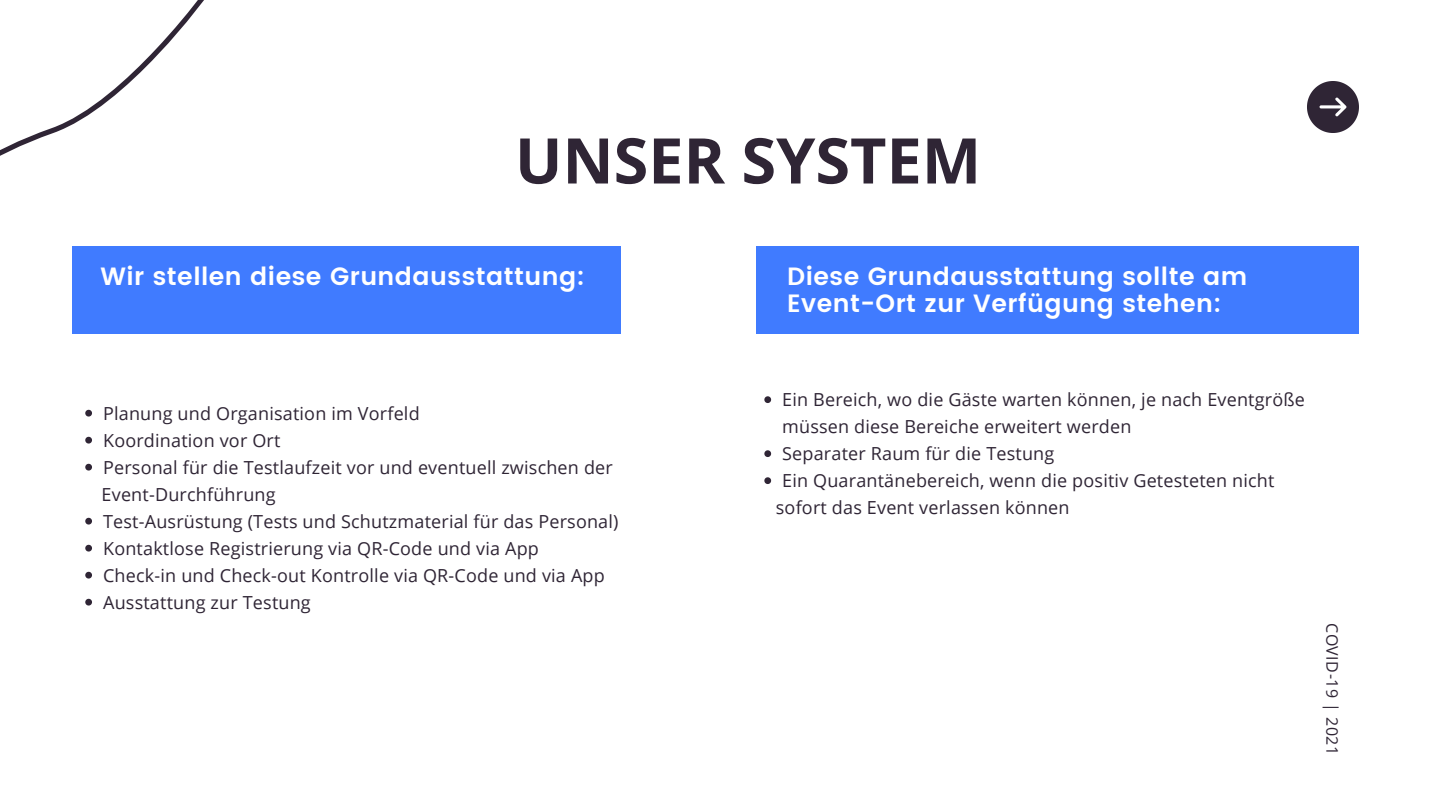
<style>
.page{position:relative;width:1440px;height:810px;background:#fff}
.page>*{position:absolute;margin:0;border:0;box-sizing:border-box;transform-origin:0 0}
.t1{font:700 63px "Open Sans";color:#2f2535}
.t2{font:600 25px/27px "Poppins";letter-spacing:.02em;color:#fff}
.t3{font:18px/27px "Open Sans";letter-spacing:.01em;color:#2f2535}
.t4{font:16px "Open Sans";letter-spacing:.03em;color:#2f2535}
</style>
<div class="page">
<svg style="left:0;top:0;width:209px;height:299px"></svg>
<svg style="left:1307px;top:81px;width:52px;height:52px"></svg>
<svg style="left:85px;top:410px;width:7px;height:7px"></svg>
<svg style="left:85px;top:437px;width:7px;height:7px"></svg>
<svg style="left:85px;top:464px;width:7px;height:7px"></svg>
<svg style="left:85px;top:518px;width:7px;height:7px"></svg>
<svg style="left:85px;top:545px;width:7px;height:7px"></svg>
<svg style="left:85px;top:572px;width:7px;height:7px"></svg>
<svg style="left:85px;top:599px;width:7px;height:7px"></svg>
<div style="left:73px;top:247px;width:548px;height:87px;background:#407bff"></div>
<svg style="left:764px;top:396px;width:7px;height:7px"></svg>
<svg style="left:764px;top:450px;width:7px;height:7px"></svg>
<svg style="left:764px;top:477px;width:7px;height:7px"></svg>
<div style="left:756px;top:247px;width:603px;height:87px;background:#407bff"></div>
<h1 class="t1" style="left:515px;top:116px;width:468px">UNSER SYSTEM</h1>
<h2 class="t2" style="left:101px;top:262px;width:486px">Wir stellen diese Grundausstattung:</h2>
<p class="t3" style="left:103px;top:399px;width:511px">Planung und Organisation im Vorfeld<br>Koordination vor Ort<br>Personal für die Testlaufzeit vor und eventuell zwischen der</p>
<p class="t3" style="left:103px;top:507px;width:517px">Test-Ausrüstung (Tests und Schutzmaterial für das Personal)<br>Kontaktlose Registrierung via QR-Code und via App<br>Check-in und Check-out Kontrolle via QR-Code und via App Ausstattung zur Testung</p>
<p class="t3" style="left:102px;top:480px;width:176px">Event-Durchführung</p>
<h2 class="t2" style="left:787px;top:262px;width:462px">Diese Grundausstattung sollte am<br>Event-Ort zur Verfügung stehen:</h2>
<p class="t3" style="left:782px;top:386px;width:524px">Ein Bereich, wo die Gäste warten können, je nach Eventgröße</p>
<p class="t3" style="left:782px;top:413px;width:351px">müssen diese Bereiche erweitert werden</p>
<p class="t3" style="left:782px;top:440px;width:274px">Separater Raum für die Testung</p>
<p class="t3" style="left:782px;top:467px;width:494px">Ein Quarantänebereich, wenn die positiv Getesteten nicht</p>
<p class="t3" style="left:776px;top:494px;width:295px">sofort das Event verlassen können</p>
<p class="t4" style="left:1344px;top:623px;width:134px;rotate:90deg">COVID-19 | 2021</p>
</div>
